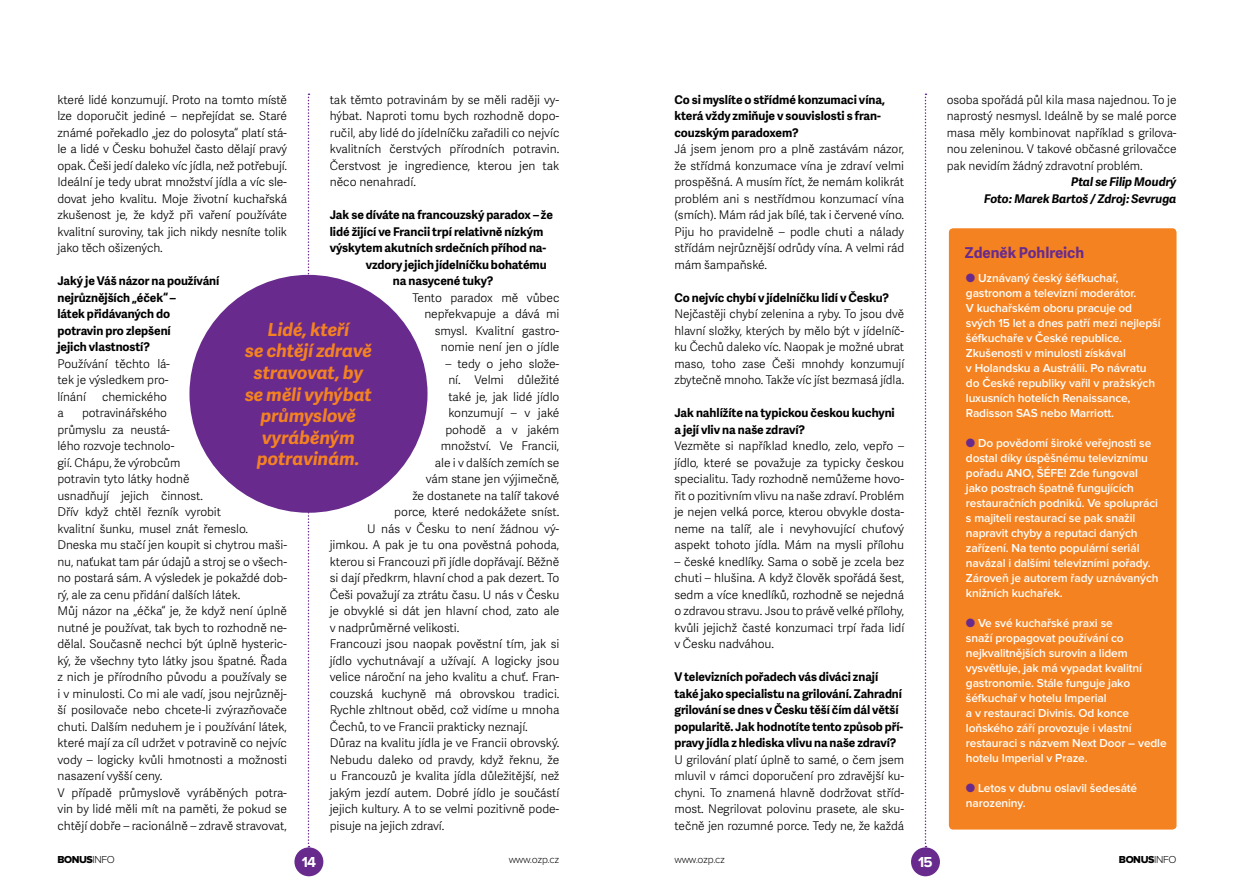
<style>
.page{position:relative;width:1234px;height:893px;background:#fff}
.page>*{position:absolute;margin:0;border:0;box-sizing:border-box;transform-origin:0 0}
.t1{font:italic 700 18px/21.6px "Adelle Sans";color:#f58220;text-align:center}
.t2{font:700 15px "Adelle Sans";color:#682b8d}
.t3{font:700 15px "Proxima Nova";color:#fff}
.t4{font:300 12px/16.5px "Adelle Sans";letter-spacing:-.005em;color:#000;text-align:justify}
.t5{font:600 12px/15px "Proxima Nova";letter-spacing:-.01em;color:#fff}
.t6{font:700 12px/16.5px "Adelle Sans";letter-spacing:-.005em;color:#000}
.t7{font:italic 700 12px "Adelle Sans";letter-spacing:-.005em;color:#000}
.t8{font:300 10.5px "Proxima Nova";letter-spacing:-.03em;color:#000}
.t9{font:10.5px "Proxima Nova Extrabld";letter-spacing:-.04em;color:#000}
.s1{color:#682b8d}
.s2{font-family:"Proxima Nova";font-weight:300}
</style>
<div class="page">
<svg style="left:308px;top:94px;width:1px;height:753px"></svg>
<svg style="left:924px;top:94px;width:2px;height:753px"></svg>
<div style="left:189px;top:275px;width:238px;height:238px;background:#682b8d;border-radius:50%"></div>
<div style="left:294px;top:847px;width:29px;height:29px;background:#682b8d;border-radius:50%"></div>
<div style="left:910px;top:847px;width:29px;height:29px;background:#682b8d;border-radius:50%"></div>
<div style="left:948px;top:228px;width:228px;height:602px;background:#f58220;border-radius:4px"></div>
<p class="t4" style="left:57px;top:91px;width:231px">které lidé konzumují. Proto na tomto místě lze doporučit jediné – nepřejídat se. Staré známé pořekadlo „jez do polosyta“ platí stá&shy;le a lidé v Česku bohužel často dělají pravý opak. Češi jedí daleko víc jídla, než potřebují.<br>Ideální je tedy ubrat množství jídla a víc sle&shy;dovat jeho kvalitu. Moje životní kuchařská zkušenost je, že když při vaření používáte kvalitní suroviny, tak jich nikdy nesníte tolik jako těch ošizených.</p>
<p class="t6" style="left:57px;top:272px;width:163px">Jaký je Váš názor na používání nejrůznějších „éček“ –<br>látek přidávaných do<br>potravin pro zlepšení<br>jejich vlastností?</p>
<p class="t4" style="left:57px;top:355px;width:114px;text-align:left">Používání těchto lá&shy;tek je výsledkem pro&shy;línání</p>
<p class="t4" style="left:330px;top:91px;width:231px">tak těmto potravinám by se měli raději vy&shy;hýbat. Naproti tomu bych rozhodně dopo&shy;ručil, aby lidé do jídelníčku zařadili co nejvíc kvalitních čerstvých přírodních potravin.<br>Čerstvost je ingredience, kterou jen tak něco nenahradí.</p>
<p class="t6" style="left:330px;top:206px;width:225px">Jak se díváte na francouzský paradox – že</p>
<p class="t6" style="left:330px;top:222px;width:215px">lidé žijící ve Francii trpí relativně nízkým</p>
<p class="t6" style="left:330px;top:239px;width:218px">výskytem akutních srdečních příhod na-</p>
<p class="t6" style="left:366px;top:255px;width:182px">vzdory jejich jídelníčku bohatému</p>
<p class="t6" style="left:393px;top:272px;width:102px">na nasycené tuky?</p>
<p class="t4" style="left:412px;top:289px;width:149px;text-align:right">Tento paradox mě vůbec nepřekvapuje a dává mi smysl. Kvalitní gastro&shy;nomie není jen o jídle</p>
<p class="t4" style="left:445px;top:355px;width:116px">– tedy o jeho slože-</p>
<p class="t4" style="left:448px;top:371px;width:112px">ní. Velmi důležité</p>
<p class="t4" style="left:448px;top:388px;width:113px">také je, jak lidé jídlo</p>
<p class="t4" style="left:448px;top:404px;width:113px">konzumují – v jaké</p>
<p class="t4" style="left:445px;top:421px;width:116px">pohodě a v jakém</p>
<p class="t4" style="left:441px;top:437px;width:120px">množství. Ve Francii,</p>
<p class="t4" style="left:435px;top:454px;width:126px">ale i v dalších zemích se</p>
<p class="t4" style="left:426px;top:470px;width:135px">vám stane jen výjimečně,</p>
<p class="t4" style="left:412px;top:487px;width:148px">že dostanete na talíř takové</p>
<p class="t4" style="left:394px;top:503px;width:167px">porce, které nedokážete sníst.</p>
<p class="t4" style="left:367px;top:520px;width:194px">U nás v Česku to není žádnou vý-</p>
<p class="t4" style="left:330px;top:536px;width:231px">jimkou. A pak je tu ona pověstná pohoda,</p>
<p class="t4" style="left:330px;top:553px;width:231px">kterou si Francouzi při jídle dopřávají. Běžně</p>
<p class="t4" style="left:330px;top:569px;width:231px">si dají předkrm, hlavní chod a pak dezert. To</p>
<p class="t4" style="left:330px;top:586px;width:231px">Češi považují za ztrátu času. U nás v Česku</p>
<p class="t4" style="left:330px;top:602px;width:231px">je obvyklé si dát jen hlavní chod, zato ale</p>
<p class="t4" style="left:330px;top:619px;width:131px">v nadprůměrné velikosti.</p>
<p class="t4" style="left:330px;top:635px;width:231px">Francouzi jsou naopak pověstní tím, jak si jídlo vychutnávají a užívají. A logicky jsou velice nároční na jeho kvalitu a chuť. Fran&shy;couzská kuchyně má obrovskou tradici.<br>Rychle zhltnout oběd, což vidíme u mnoha Čechů, to ve Francii prakticky neznají.</p>
<p class="t4" style="left:330px;top:734px;width:231px">Důraz na kvalitu jídla je ve Francii obrovský.<br>Nebudu daleko od pravdy, když řeknu, že u Francouzů je kvalita jídla důležitější, než jakým jezdí autem. Dobré jídlo je součástí jejich kultury. A to se velmi pozitivně pode&shy;pisuje na jejich zdraví.</p>
<p class="t1" style="left:245px;top:318px;width:128px">Lidé, kteří<br>se chtějí zdravě stravovat, by se měli vyhýbat průmyslově vyráběným potravinám.</p>
<p class="t4" style="left:102px;top:388px;width:66px">chemického</p>
<p class="t4" style="left:57px;top:404px;width:231px;text-align:left;text-indent:25px">potravinářského<br>průmyslu za neustá-<br>lého rozvoje technolo-<br>gií. Chápu, že výrobcům<br>potravin tyto látky hodně<br>usnadňují jejich činnost.<br>Dřív když chtěl řezník vyrobit<br>kvalitní šunku, musel znát řemeslo.<br>Dneska mu stačí jen koupit si chytrou maši&shy;nu, naťukat tam pár údajů a stroj se o všech&shy;no postará sám. A výsledek je pokaždé dob&shy;rý, ale za cenu přidání dalších látek.</p>
<p class="t4" style="left:57px;top:602px;width:231px">Můj názor na „éčka“ je, že když není úplně nutné je používat, tak bych to rozhodně ne&shy;dělal. Současně nechci být úplně hysteric&shy;ký, že všechny tyto látky jsou špatné. Řada z nich je přírodního původu a používaly se i v minulosti. Co mi ale vadí, jsou nejrůzněj&shy;ší posilovače nebo chcete-li zvýrazňovače chuti. Dalším neduhem je i používání látek, které mají za cíl udržet v potravině co nejvíc vody – logicky kvůli hmotnosti a možnosti nasazení vyšší ceny.</p>
<p class="t4" style="left:57px;top:784px;width:231px">V případě průmyslově vyráběných potra&shy;vin by lidé měli mít na paměti, že pokud se chtějí dobře – racionálně – zdravě stravovat,</p>
<p class="t4" style="left:57px;top:404px;width:8px">a</p>
<p class="t6" style="left:674px;top:90px;width:212px">Co si myslíte o střídmé konzumaci vína, která vždy zmiňuje v souvislosti s fran&shy;couzským paradoxem?</p>
<p class="t4" style="left:674px;top:140px;width:231px">Já jsem jenom pro a plně zastávám názor, že střídmá konzumace vína je zdraví velmi prospěšná. A musím říct, že nemám kolikrát problém ani s nestřídmou konzumací vína (smích). Mám rád jak bílé, tak i červené víno.<br>Piju ho pravidelně – podle chuti a nálady střídám nejrůznější odrůdy vína. A velmi rád mám šampaňské.</p>
<p class="t6" style="left:674px;top:288px;width:216px">Co nejvíc chybí v jídelníčku lidí v Česku?</p>
<p class="t4" style="left:674px;top:305px;width:231px">Nejčastěji chybí zelenina a ryby. To jsou dvě hlavní složky, kterých by mělo být v jídelníč&shy;ku Čechů daleko víc. Naopak je možné ubrat maso, toho zase Češi mnohdy konzumují zbytečně mnoho. Takže víc jíst bezmasá jídla.</p>
<p class="t6" style="left:674px;top:404px;width:222px">Jak nahlížíte na typickou českou kuchyni a její vliv na naše zdraví?</p>
<p class="t4" style="left:674px;top:437px;width:231px">Vezměte si například knedlo, zelo, vepřo – jídlo, které se považuje za typicky českou specialitu. Tady rozhodně nemůžeme hovo&shy;řit o pozitivním vlivu na naše zdraví. Problém je nejen velká porce, kterou obvykle dosta&shy;neme na talíř, ale i nevyhovující chuťový aspekt tohoto jídla. Mám na mysli přílohu</p>
<p class="t4" style="left:674px;top:553px;width:231px">– české knedlíky. Sama o sobě je zcela bez chuti – hlušina. A když člověk spořádá šest, sedm a více knedlíků, rozhodně se nejedná o zdravou stravu. Jsou to právě velké přílohy, kvůli jejichž časté konzumaci trpí řada lidí v Česku nadváhou.</p>
<p class="t6" style="left:674px;top:668px;width:230px">V televizních pořadech vás diváci znají také jako specialistu na grilování. Zahradní grilování se dnes v Česku těší čím dál větší popularitě. Jak hodnotíte tento způsob pří&shy;pravy jídla z hlediska vlivu na naše zdraví?</p>
<p class="t4" style="left:674px;top:751px;width:231px">U grilování platí úplně to samé, o čem jsem mluvil v rámci doporučení pro zdravější ku&shy;chyni. To znamená hlavně dodržovat stříd&shy;most. Negrilovat polovinu prasete, ale sku&shy;tečně jen rozumné porce. Tedy ne, že každá</p>
<p class="t4" style="left:946px;top:91px;width:231px">osoba spořádá půl kila masa najednou. To je naprostý nesmysl. Ideálně by se malé porce masa měly kombinovat například s grilova&shy;nou zeleninou. V takové občasné grilovačce pak nevidím žádný zdravotní problém.</p>
<p class="t7" style="left:1070px;top:173px;width:107px">Ptal se Filip Moudrý</p>
<p class="t7" style="left:983px;top:190px;width:194px">Foto: Marek Bartoš / Zdroj: Sevruga</p>
<p class="t2" style="left:964px;top:242px;width:121px">Zdeněk Pohlreich</p>
<p class="t5" style="left:965px;top:271px;width:196px"><span class="s1">●</span> Uznávaný český šéfkuchař, gastronom a televizní moderátor.<br>V kuchařském oboru pracuje od svých 15 let a dnes patří mezi nejlepší šéfkuchaře v České republice.<br>Zkušenosti v minulosti získával<br>v Holandsku a Austrálii. Po návratu do České republiky vařil v pražských luxusních hotelích Renaissance,<br>Radisson SAS nebo Marriott.</p>
<p class="t5" style="left:965px;top:436px;width:194px"><span class="s1">●</span> Do povědomí široké veřejnosti se dostal díky úspěšnému televiznímu pořadu ANO, ŠÉFE! Zde fungoval jako postrach špatně fungujících restauračních podniků. Ve spolupráci s majiteli restaurací se pak snažil napravit chyby a reputaci daných zařízení. Na tento populární seriál navázal i dalšími televizními pořady.<br>Zároveň je autorem řady uznávaných knižních kuchařek.</p>
<p class="t5" style="left:965px;top:616px;width:202px"><span class="s1">●</span> Ve své kuchařské praxi se<br>snaží propagovat používání co nejkvalitnějších surovin a lidem vysvětluje, jak má vypadat kvalitní gastronomie. Stále funguje jako šéfkuchař v hotelu Imperial<br>a v restauraci Divinis. Od konce loňského září provozuje i vlastní restauraci s názvem Next Door – vedle hotelu Imperial v Praze.</p>
<p class="t5" style="left:965px;top:781px;width:173px"><span class="s1">●</span> Letos v dubnu oslavil šedesáté narozeniny.</p>
<p class="t9" style="left:57px;top:853px;width:59px">BONUS<span class="s2">INFO</span></p>
<p class="t3" style="left:302px;top:855px;width:16px">14</p>
<p class="t8" style="left:508px;top:855px;width:52px">www.ozp.cz</p>
<p class="t8" style="left:674px;top:855px;width:52px">www.ozp.cz</p>
<p class="t3" style="left:918px;top:855px;width:16px">15</p>
<p class="t9" style="left:1118px;top:853px;width:59px">BONUS<span class="s2">INFO</span></p>
</div>
